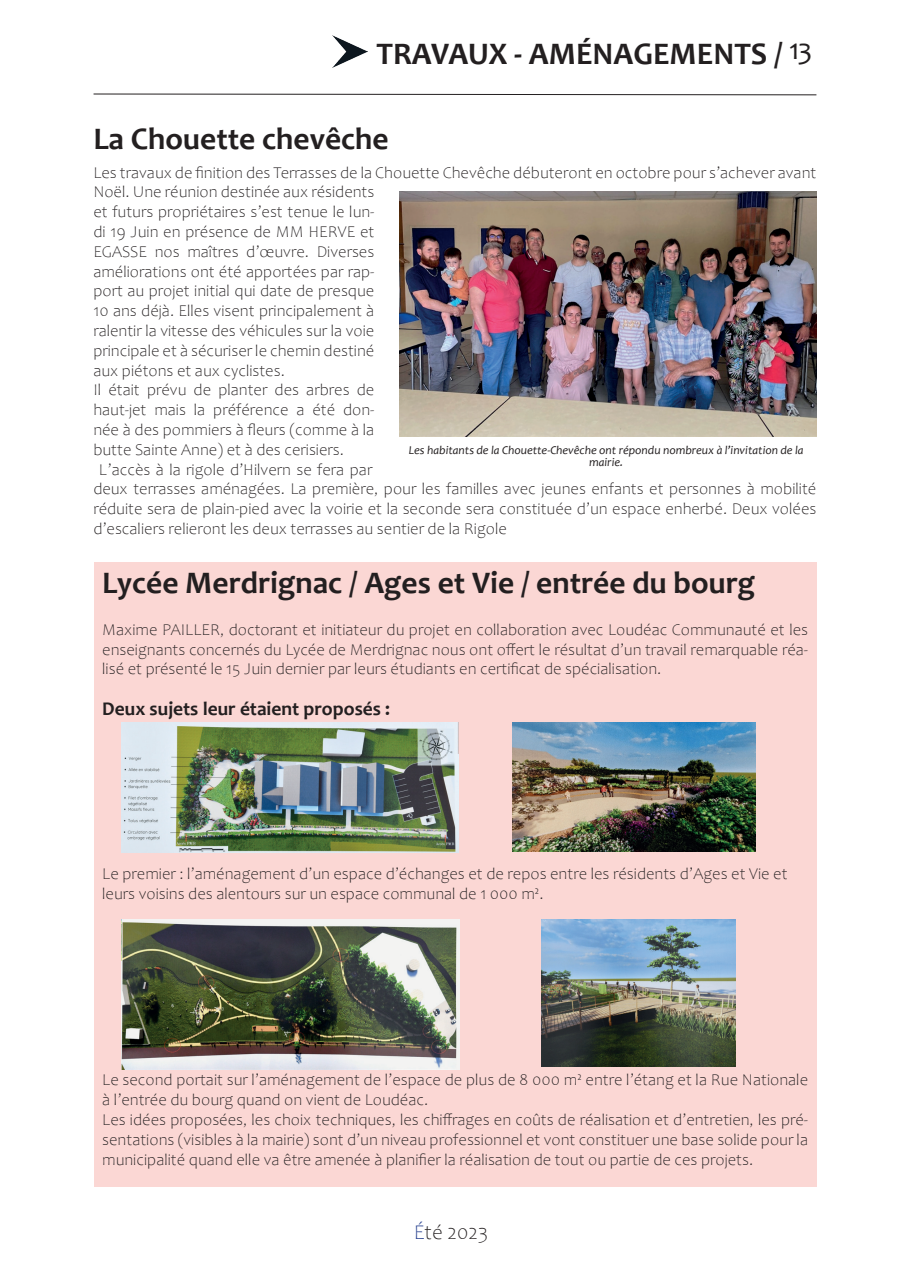
<style>
.page{position:relative;width:910px;height:1280px;background:#fff}
.page>*{position:absolute;margin:0;border:0;box-sizing:border-box;transform-origin:0 0}
.t1{font:700 31.5px "Candara";color:#231f20}
.t2{font:30px "Candara";color:#231f20}
.t3{font:300 21px "Candara";color:#231f20}
.t4{font:700 19.5px "Candara";color:#231f20}
.t5{font:300 16.5px/19.8px "Candara";color:#231f20}
.t6{font:italic 12px/12px "Candara";color:#231f20;text-align:center}
.s1{color:#253f8e}
</style>
<div class="page">
<svg style="left:93px;top:93px;width:724px;height:3px"></svg>
<img style="left:400px;top:191px;width:416px;height:246px">
<div style="left:94px;top:562px;width:723px;height:624px;background:#fbd7d4"></div>
<img style="left:122px;top:919px;width:337px;height:150px">
<img style="left:121px;top:722px;width:338px;height:130px">
<img style="left:333px;top:36px;width:34px;height:32px">
<img style="left:513px;top:722px;width:242px;height:129px">
<img style="left:542px;top:919px;width:193px;height:147px">
<h1 class="t1" style="left:376px;top:34px;width:408px">TRAVAUX - AMÉNAGEMENTS /</h1>
<h2 class="t2" style="left:789px;top:30px;width:25px">13</h2>
<h1 class="t1" style="left:93px;top:119px;width:297px">La Chouette chevêche</h1>
<p class="t5" style="left:93px;top:163px;width:725px">Les travaux de finition des Terrasses de la Chouette Chevêche débuteront en octobre pour s’achever avant</p>
<p class="t5" style="left:93px;top:182px;width:283px">Noël. Une réunion destinée aux résidents</p>
<p class="t5" style="left:93px;top:202px;width:283px">et futurs propriétaires s’est tenue le lun-</p>
<p class="t5" style="left:93px;top:222px;width:283px">di 19 Juin en présence de MM HERVE et</p>
<p class="t5" style="left:93px;top:242px;width:283px">EGASSE nos maîtres d’œuvre. Diverses</p>
<p class="t5" style="left:93px;top:262px;width:283px">améliorations ont été apportées par rap-</p>
<p class="t5" style="left:93px;top:281px;width:283px">port au projet initial qui date de presque</p>
<p class="t5" style="left:93px;top:301px;width:283px">10 ans déjà. Elles visent principalement à</p>
<p class="t5" style="left:93px;top:321px;width:283px">ralentir la vitesse des véhicules sur la voie</p>
<p class="t5" style="left:93px;top:341px;width:283px">principale et à sécuriser le chemin destiné</p>
<p class="t5" style="left:93px;top:361px;width:193px">aux piétons et aux cyclistes.</p>
<p class="t5" style="left:93px;top:380px;width:283px">Il était prévu de planter des arbres de</p>
<p class="t5" style="left:93px;top:400px;width:283px">haut-jet mais la préférence a été don-</p>
<p class="t5" style="left:93px;top:420px;width:283px">née à des pommiers à fleurs (comme à la</p>
<p class="t5" style="left:93px;top:440px;width:252px">butte Sainte Anne) et à des cerisiers.</p>
<p class="t5" style="left:99px;top:460px;width:275px">L’accès à la rigole d’Hilvern se fera par</p>
<p class="t5" style="left:93px;top:479px;width:725px">deux terrasses aménagées. La première, pour les familles avec jeunes enfants et personnes à mobilité</p>
<p class="t5" style="left:93px;top:499px;width:725px">réduite sera de plain-pied avec la voirie et la seconde sera constituée d’un espace enherbé. Deux volées</p>
<p class="t5" style="left:93px;top:519px;width:415px">d’escaliers relieront les deux terrasses au sentier de la Rigole</p>
<p class="t6" style="left:409px;top:444px;width:396px">Les habitants de la Chouette-Chevêche ont répondu nombreux à l’invitation de la mairie.</p>
<h1 class="t1" style="left:102px;top:563px;width:654px">Lycée Merdrignac / Ages et Vie / entrée du bourg</h1>
<p class="t5" style="left:102px;top:620px;width:707px;text-align:justify">Maxime PAILLER, doctorant et initiateur du projet en collaboration avec Loudéac Communauté et les enseignants concernés du Lycée de Merdrignac nous ont offert le résultat d’un travail remarquable réa&shy;lisé et présenté le 15 Juin dernier par leurs étudiants en certificat de spécialisation.</p>
<p class="t4" style="left:102px;top:696px;width:289px">Deux sujets leur étaient proposés :</p>
<p class="t5" style="left:102px;top:864px;width:687px">Le premier : l’aménagement d’un espace d’échanges et de repos entre les résidents d’Ages et Vie et leurs voisins des alentours sur un espace communal de 1 000 m².</p>
<p class="t5" style="left:102px;top:1070px;width:707px">Le second portait sur l’aménagement de l’espace de plus de 8 000 m² entre l’étang et la Rue Nationale à l’entrée du bourg quand on vient de Loudéac.<br>Les idées proposées, les choix techniques, les chiffrages en coûts de réalisation et d’entretien, les pré&shy;sentations (visibles à la mairie) sont d’un niveau professionnel et vont constituer une base solide pour la municipalité quand elle va être amenée à planifier la réalisation de tout ou partie de ces projets.</p>
<p class="t3" style="left:414px;top:1220px;width:76px"><span class="s1">É</span>té 2023</p>
</div>
